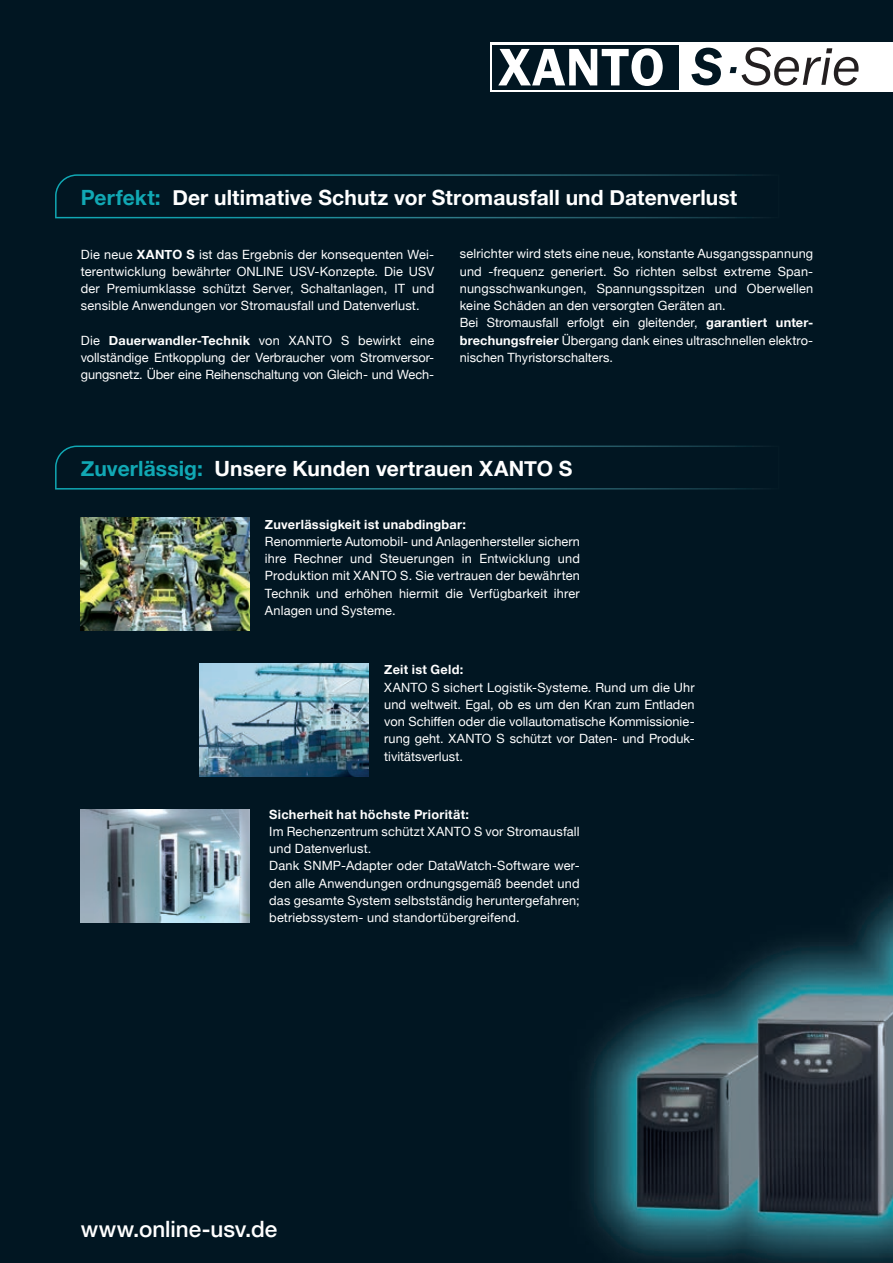
<style>
.page{position:relative;width:893px;height:1263px;background:#011622}
.page>*{position:absolute;margin:0;border:0;box-sizing:border-box;transform-origin:0 0}
.t1{font:500 22.5px "Helvetica Neue";color:#fff}
.t2{font:700 21px "Helvetica Neue";letter-spacing:.005em;color:#fff}
.t3{font:12.75px/17.2px "Helvetica Neue";letter-spacing:.01em;color:#fff;text-align:justify}
.t4{font:700 12.75px "Helvetica Neue";letter-spacing:.02em;color:#fff}
.s1{color:#11a8b4}
.s2{font-weight:700}
</style>
<div class="page">
<img style="left:585px;top:890px;width:308px;height:373px">
<svg style="left:55px;top:174px;width:708px;height:44px"></svg>
<svg style="left:55px;top:445px;width:708px;height:45px"></svg>
<img style="left:81px;top:518px;width:168px;height:112px">
<img style="left:199px;top:664px;width:169px;height:112px">
<img style="left:81px;top:810px;width:168px;height:112px">
<div style="left:490px;top:43px;width:403px;height:49px;background:#fff"></div>
<div style="left:492px;top:45px;width:187px;height:44px;background:#011622"></div>
<svg style="left:498px;top:48px;width:165px;height:38px"></svg>
<svg style="left:691px;top:48px;width:31px;height:37px"></svg>
<svg style="left:730px;top:47px;width:128px;height:39px"></svg>
<h2 class="t2" style="left:81px;top:181px;width:658px"><span class="s1">Perfekt:</span> Der ultimative Schutz vor Stromausfall und Datenverlust</h2>
<p class="t3" style="left:81px;top:246px;width:355px">Die neue <span class="s2">XANTO S</span> ist das Ergebnis der konsequenten Wei&shy;terentwicklung bewährter ONLINE USV-Konzepte. Die USV der Premiumklasse schützt Server, Schaltanlagen, IT und sensible Anwendungen vor Stromausfall und Datenverlust.</p>
<p class="t3" style="left:81px;top:332px;width:355px;text-align:left">Die <span class="s2">Dauerwandler-Technik</span> von XANTO S bewirkt eine vollständige Entkopplung der Verbraucher vom Stromversor-- gungsnetz. Über eine Reihenschaltung von Gleich- und Wech-</p>
<p class="t3" style="left:460px;top:246px;width:355px;text-align:left">selrichter wird stets eine neue, konstante Ausgangsspannung und -frequenz generiert. So richten selbst extreme Span&shy;nungsschwankungen, Spannungsspitzen und Oberwellen keine Schäden an den versorgten Geräten an.<br>Bei Stromausfall erfolgt ein gleitender, <span class="s2">garantiert unter&shy;brechungsfreier</span> Übergang dank eines ultraschnellen elektro&shy;nischen Thyristorschalters.</p>
<h2 class="t2" style="left:81px;top:452px;width:493px"><span class="s1">Zuverlässig:</span> Unsere Kunden vertrauen XANTO S</h2>
<p class="t4" style="left:265px;top:514px;width:203px">Zuverlässigkeit ist unabdingbar:</p>
<p class="t3" style="left:265px;top:533px;width:316px">Renommierte Automobil- und Anlagenhersteller sichern ihre Rechner und Steuerungen in Entwicklung und Produktion mit XANTO S. Sie vertrauen der bewährten Technik und erhöhen hiermit die Verfügbarkeit ihrer Anlagen und Systeme.</p>
<p class="t4" style="left:384px;top:660px;width:81px">Zeit ist Geld:</p>
<p class="t3" style="left:384px;top:679px;width:312px">XANTO S sichert Logistik-Systeme. Rund um die Uhr und weltweit. Egal, ob es um den Kran zum Entladen von Schiffen oder die vollautomatische Kommissionie&shy;rung geht. XANTO S schützt vor Daten- und Produk&shy;tivitätsverlust.</p>
<p class="t4" style="left:269px;top:804px;width:201px">Sicherheit hat höchste Priorität:</p>
<p class="t3" style="left:269px;top:823px;width:312px;text-align:left">Im Rechenzentrum schützt XANTO S vor Stromausfall und Datenverlust.<br>Dank SNMP-Adapter oder DataWatch-Software wer&shy;den alle Anwendungen ordnungsgemäß beendet und das gesamte System selbstständig heruntergefahren; betriebssystem- und standortübergreifend.</p>
<h1 class="t1" style="left:81px;top:1211px;width:198px">www.online-usv.de</h1>
</div>
